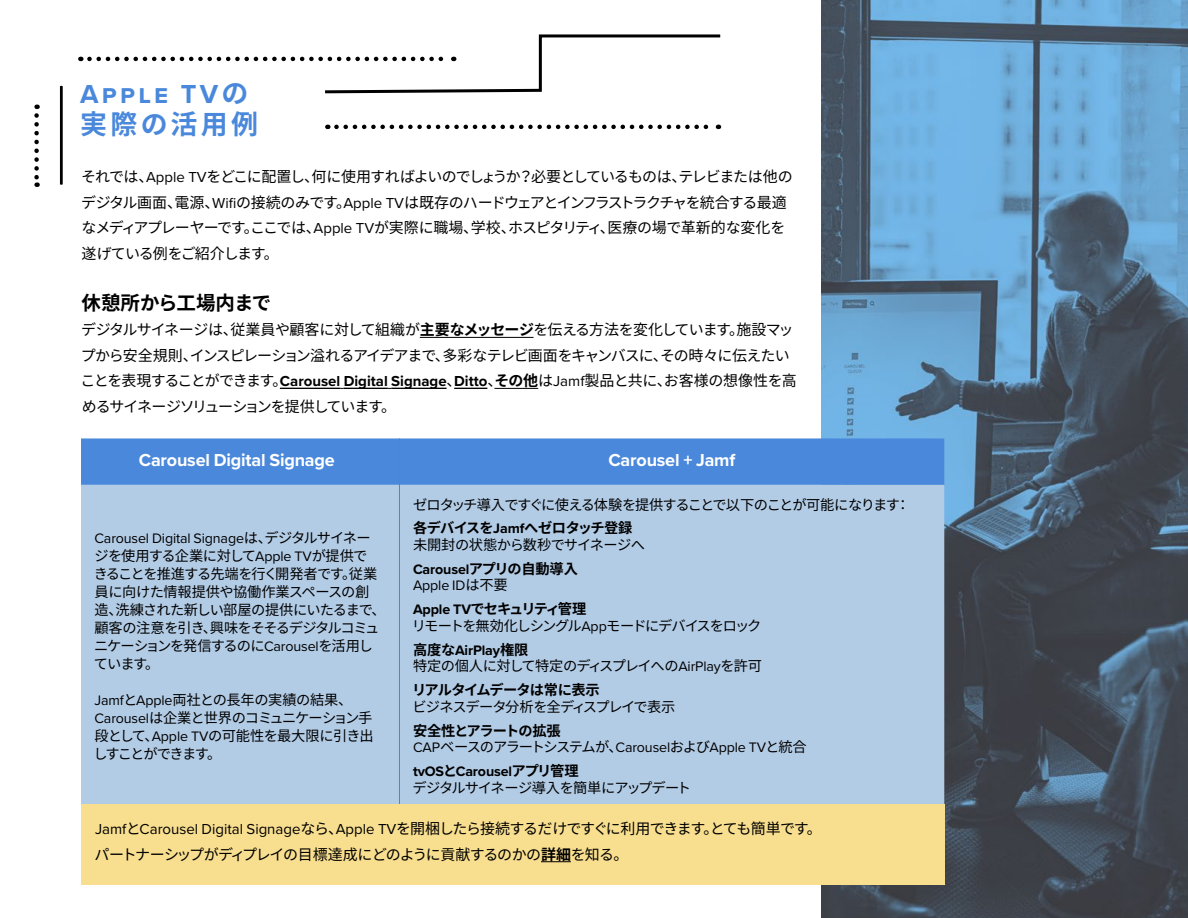
<style>
.page{position:relative;width:1188px;height:918px;background:#fff}
.page>*{position:absolute;margin:0;border:0;box-sizing:border-box;transform-origin:0 0}
.t1{font:700 27px "Proxima Nova";letter-spacing:.12em;color:#4a88db}
.t2{font:700 27px "Noto Sans CJ Kjp";letter-spacing:.12em;color:#4a88db}
.t3{font:700 19.5px "Noto Sans CJ Kjp";color:#000}
.t4{font:700 18px "Proxima Nova";letter-spacing:-.01em;color:#fff}
.t5{font:15px/25.5px "Noto Sans CJ Kjp";letter-spacing:-.06em;color:#000}
.t6{font:14.25px/18px "Noto Sans CJ Kjp";letter-spacing:-.065em;color:#000}
.t7{font:700 14.25px/16.5px "Proxima Nova";letter-spacing:-.01em;color:#000}
.t8{font:14.25px/16.5px "Noto Sans CJ Kjp";letter-spacing:-.095em;color:#000}
.t9{font:14.25px/16.5px "Noto Sans CJ Kjp";letter-spacing:-.09em;color:#000}
.t10{font:14.25px "Proxima Nova";letter-spacing:-.01em;color:#000}
.t11{font:14.25px "Noto Sans CJ Kjp";letter-spacing:-.035em;color:#000}
.s1{font-family:"Noto Sans CJ Kjp"}
.s2{font-family:"Proxima Nova"}
.s3{font-weight:700}
.s4{font-family:"Proxima Nova";font-weight:700}
.s5{font-weight:400}
.s6{font-family:"Noto Sans CJ Kjp";font-weight:400}
</style>
<div class="page">
<img style="left:822px;top:0;width:366px;height:918px">
<svg style="left:336px;top:125px;width:383px;height:4px"></svg>
<svg style="left:60px;top:86px;width:3px;height:99px"></svg>
<svg style="left:34px;top:115px;width:5px;height:72px"></svg>
<hr style="left:420px;top:337px;width:114px;height:1px;background:#000">
<hr style="left:280px;top:388px;width:60px;height:1px;background:#000">
<hr style="left:344px;top:388px;width:44px;height:1px;background:#000">
<hr style="left:391px;top:388px;width:56px;height:1px;background:#000">
<hr style="left:454px;top:388px;width:33px;height:1px;background:#000">
<hr style="left:494px;top:388px;width:44px;height:1px;background:#000">
<svg style="left:89px;top:34px;width:632px;height:60px"></svg>
<div style="left:81px;top:438px;width:863px;height:47px;background:#4a88db"></div>
<div style="left:81px;top:485px;width:863px;height:319px;background:#b3cce6"></div>
<hr style="left:399px;top:438px;width:1px;height:47px;background:#5285c4">
<hr style="left:399px;top:485px;width:1px;height:328px;background:#5285c4">
<div style="left:81px;top:804px;width:864px;height:81px;background:#f8de8f"></div>
<hr style="left:541px;top:861px;width:30px;height:1px;background:#000">
<h1 class="t1" style="left:80px;top:74px;width:170px">Apple TV<span class="s1">の</span></h1>
<h1 class="t2" style="left:80px;top:109px;width:179px">実際の活用例</h1>
<p class="t5" style="left:81px;top:164px;width:713px">それでは、<span class="s2">Apple TV</span>をどこに配置し、何に使用すればよいのでしょうか？必要としているものは、テレビまたは他のデジタル画面、電源、<span class="s2">Wifi</span>の接続のみです。<span class="s2">Apple TV</span>は既存のハードウェアとインフラストラクチャを統合する最適なメディアプレーヤーです。ここでは、<span class="s2">Apple TV</span>が実際に職場、学校、ホスピタリティ、医療の場で革新的な変化を遂げている例をご紹介します。</p>
<h2 class="t3" style="left:82px;top:292px;width:191px">休憩所から工場内まで</h2>
<p class="t5" style="left:81px;top:317px;width:718px">デジタルサイネージは、従業員や顧客に対して組織が<span class="s3">主要なメッセージ</span>を伝える方法を変化しています。施設マップから安全規則、インスピレーション溢れるアイデアまで、多彩なテレビ画面をキャンバスに、その時々に伝えたいことを表現することができます。<span class="s4">Carousel Digital Signage</span>、<span class="s4">Ditto</span>、<span class="s3">その他</span>は<span class="s2">Jamf</span>製品と共に、お客様の想像性を高めるサイネージソリューションを提供しています。</p>
<p class="t4" style="left:139px;top:446px;width:198px">Carousel Digital Signage</p>
<p class="t4" style="left:608px;top:446px;width:128px">Carousel + Jamf</p>
<p class="t6" style="left:413px;top:493px;width:498px;line-height:23.2px">ゼロタッチ導入ですぐに使える体験を提供することで以下のことが可能になります：<span class="s3">各デバイスを</span><span class="s4">Jamf</span><span class="s3">へゼロタッチ登録</span></p>
<p class="t11" style="left:413px;top:537px;width:234px">未開封の状態から数秒でサイネージへ</p>
<p class="t7" style="left:413px;top:560px;width:166px">Carousel<span class="s1">アプリの自動導入<br></span><span class="s5">Apple ID</span><span class="s6">は不要</span></p>
<p class="t9" style="left:412px;top:601px;width:351px"><span class="s4">Apple TV</span><span class="s3">でセキュリティ管理<br></span>リモートを無効化しシングル<span class="s2">App</span>モードにデバイスをロック</p>
<p class="t7" style="left:413px;top:641px;width:117px"><span class="s1">高度な</span>AirPlay<span class="s1">権限</span></p>
<p class="t6" style="left:412px;top:654px;width:351px;line-height:24px">特定の個人に対して特定のディスプレイへの<span class="s2">AirPlay</span>を許可<span class="s3">リアルタイムデータは常に表示</span></p>
<p class="t6" style="left:413px;top:698px;width:264px">ビジネスデータ分析を全ディスプレイで表示</p>
<p class="t8" style="left:413px;top:723px;width:395px"><span class="s3">安全性とアラートの拡張<br></span><span class="s2">CAP</span>ベースのアラートシステムが、<span class="s2">Carousel</span>および<span class="s2">Apple TV</span>と統合</p>
<p class="t7" style="left:413px;top:763px;width:167px">tvOS<span class="s1">と</span>Carousel<span class="s1">アプリ管理</span></p>
<p class="t6" style="left:413px;top:779px;width:280px">デジタルサイネージ導入を簡単にアップデート</p>
<p class="t5" style="left:95px;top:816px;width:729px"><span class="s2">Jamf</span>と<span class="s2">Carousel Digital Signage</span>なら、<span class="s2">Apple TV</span>を開梱したら接続するだけですぐに利用できます。とても簡単です。パートナーシップがディプレイの目標達成にどのように貢献するのかの<span class="s3">詳細</span>を知る。</p>
<p class="t10" style="left:94px;top:528px;width:278px">Carousel Digital Signage<span class="s1">は、デジタルサイネー</span></p>
<p class="t6" style="left:94px;top:548px;width:293px">ジを使用する企業に対して<span class="s2">Apple TV</span>が提供で<br>きることを推進する先端を行く開発者です。従業員に向けた情報提供や協働作業スペースの創造、洗練された新しい部屋の提供にいたるまで、顧客の注意を引き、興味をそそるデジタルコミュニケーションを発信するのに<span class="s2">Carousel</span>を活用しています。</p>
<p class="t6" style="left:93px;top:691px;width:282px"><span class="s2">Jamf</span>と<span class="s2">Apple</span>両社との長年の実績の結果、<br><span class="s2">Carousel</span>は企業と世界のコミュニケーション手段として、<span class="s2">Apple TV</span>の可能性を最大限に引き出しすことができます。</p>
</div>
